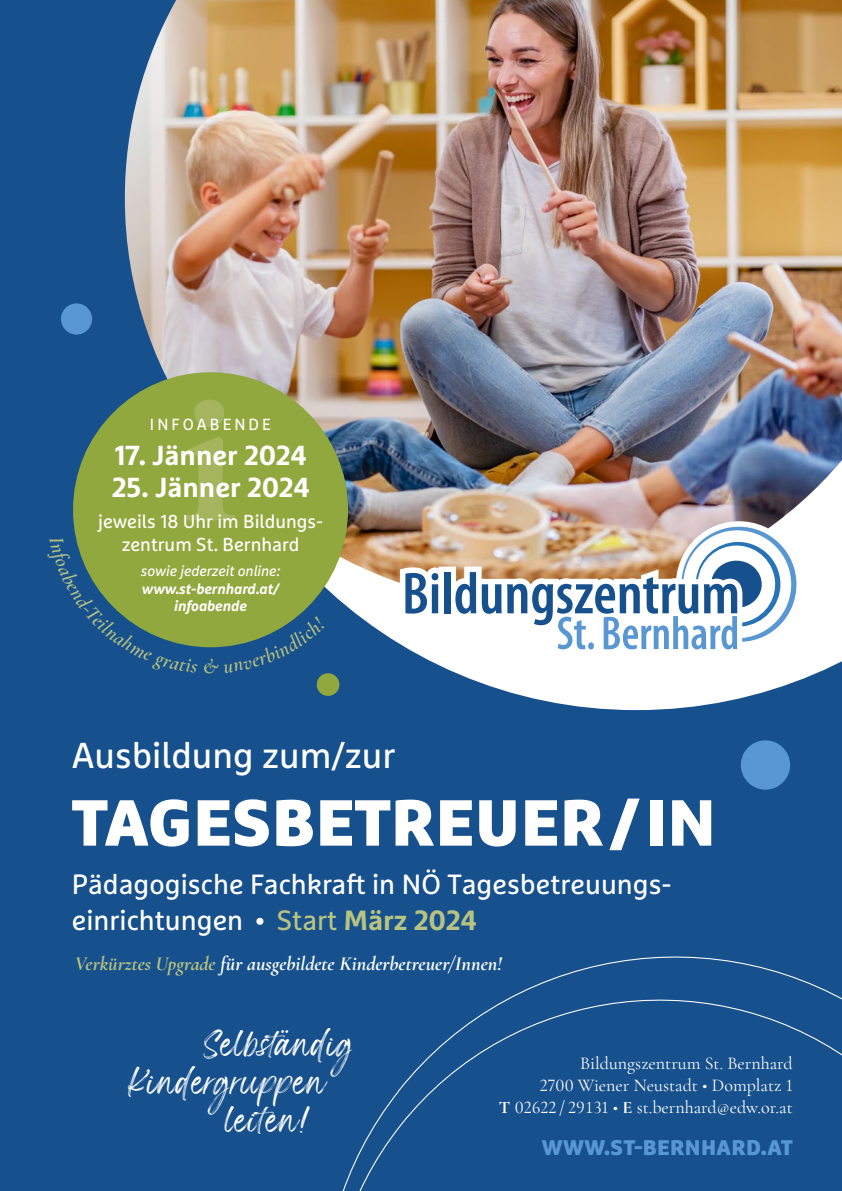
<style>
.page{position:relative;width:842px;height:1191px;background:#16508d}
.page>*{position:absolute;margin:0;border:0;box-sizing:border-box;transform-origin:0 0}
.t1{font:900 65px "Marselis Pro";letter-spacing:.01em;color:#fff}
.t2{font:36px "Marselis Pro";color:#fff}
.t3{font:27.8px/36px "Marselis Pro";color:#fff}
.t4{font:700 27.6px "Marselis Pro";color:#fff}
.t5{font:900 21.2px "Marselis Pro";letter-spacing:.02em;color:#5897d1}
.t6{font:italic 700 20px "Cormorant";color:#fff}
.t7{font:20px "Wonderful Branding Personal Use";letter-spacing:.01em;color:#fff}
.t8{font:18.8px/22.4px "Marselis Pro";color:#fff;text-align:center}
.t9{font:18px/22px "Cormorant Garamond";color:#fff;text-align:right}
.t10{font:16px "Marselis Pro";letter-spacing:.2em;color:#fff}
.t11{font:italic 700 14.6px/17.6px "Marselis Pro";color:#fff;text-align:center}
.t12{font:italic 14.6px "Marselis Pro";color:#fff}
.s1{color:#b8c382}
.s2{font-weight:700;color:#b8c382}
.s3{font-weight:700}
</style>
<div class="page">
<svg style="left:197px;top:590px;width:645px;height:120px;fill:#fff"></svg>
<img style="left:125px;top:0;width:717px;height:590px">
<div style="left:741px;top:740px;width:49px;height:49px;background:#5897d1;border-radius:50%"></div>
<div style="left:61px;top:303px;width:31px;height:31px;background:#5897d1;border-radius:50%"></div>
<svg style="left:400px;top:521px;width:402px;height:134px;background:#e6d8cd"></svg>
<svg style="left:405px;top:573px;width:33px;height:40px"></svg>
<div style="left:444px;top:572px;width:6px;height:41px;background:#16508d"></div>
<svg style="left:455px;top:572px;width:21px;height:42px"></svg>
<svg style="left:482px;top:527px;width:314px;height:122px;background:#bfc4ca"></svg>
<div style="left:73px;top:372px;width:275px;height:275px;background:#90a83d;border-radius:50%"></div>
<svg style="left:182px;top:400px;width:53px;height:121px"></svg>
<svg style="left:397px;top:956px;width:445px;height:175px"></svg>
<div style="left:317px;top:673px;width:22px;height:23px;background:#90a83d;border-radius:50%"></div>
<svg style="left:75px;top:536px;width:122px;height:111px"></svg>
<svg style="left:204px;top:616px;width:122px;height:57px"></svg>
<p class="t10" style="left:150px;top:414px;width:123px">INFOABENDE</p>
<h3 class="t4" style="left:115px;top:438px;width:193px">17. Jänner 2024</h3>
<h3 class="t4" style="left:112px;top:470px;width:199px">25. Jänner 2024</h3>
<p class="t8" style="left:98px;top:510px;width:226px">jeweils 18 Uhr im Bildungs&shy;zentrum St. Bernhard</p>
<p class="t12" style="left:141px;top:562px;width:141px">sowie jederzeit online:</p>
<p class="t11" style="left:142px;top:579px;width:139px">www.st-bernhard.at/ infoabende</p>
<h2 class="t2" style="left:72px;top:733px;width:325px">Ausbildung zum/zur</h2>
<h1 class="t1" style="left:72px;top:781px;width:645px">TAGESBETREUER/IN</h1>
<h3 class="t3" style="left:72px;top:866px;width:601px">Pädagogische Fachkraft in NÖ Tagesbetreuungs&shy;einrichtungen • <span class="s1">Start</span> <span class="s2">März 2024</span></h3>
<p class="t6" style="left:75px;top:948px;width:428px"><span class="s1">Verkürztes Upgrade</span> für ausgebildete Kinderbetreuer/Innen!</p>
<p class="t7" style="left:204px;top:1039px;width:153px">Selbständig</p>
<p class="t7" style="left:128px;top:1077px;width:200px">Kindergruppen</p>
<p class="t7" style="left:226px;top:1115px;width:85px">leiten!</p>
<p class="t9" style="left:499px;top:1052px;width:295px">Bildungszentrum St. Bernhard<br>2700 Wiener Neustadt • Domplatz 1<br><span class="s3">T</span> 02622 / 29131 • <span class="s3">E</span> st.bernhard@edw.or.at</p>
<p class="t5" style="left:542px;top:1134px;width:252px">WWW.ST-BERNHARD.AT</p>
</div>
